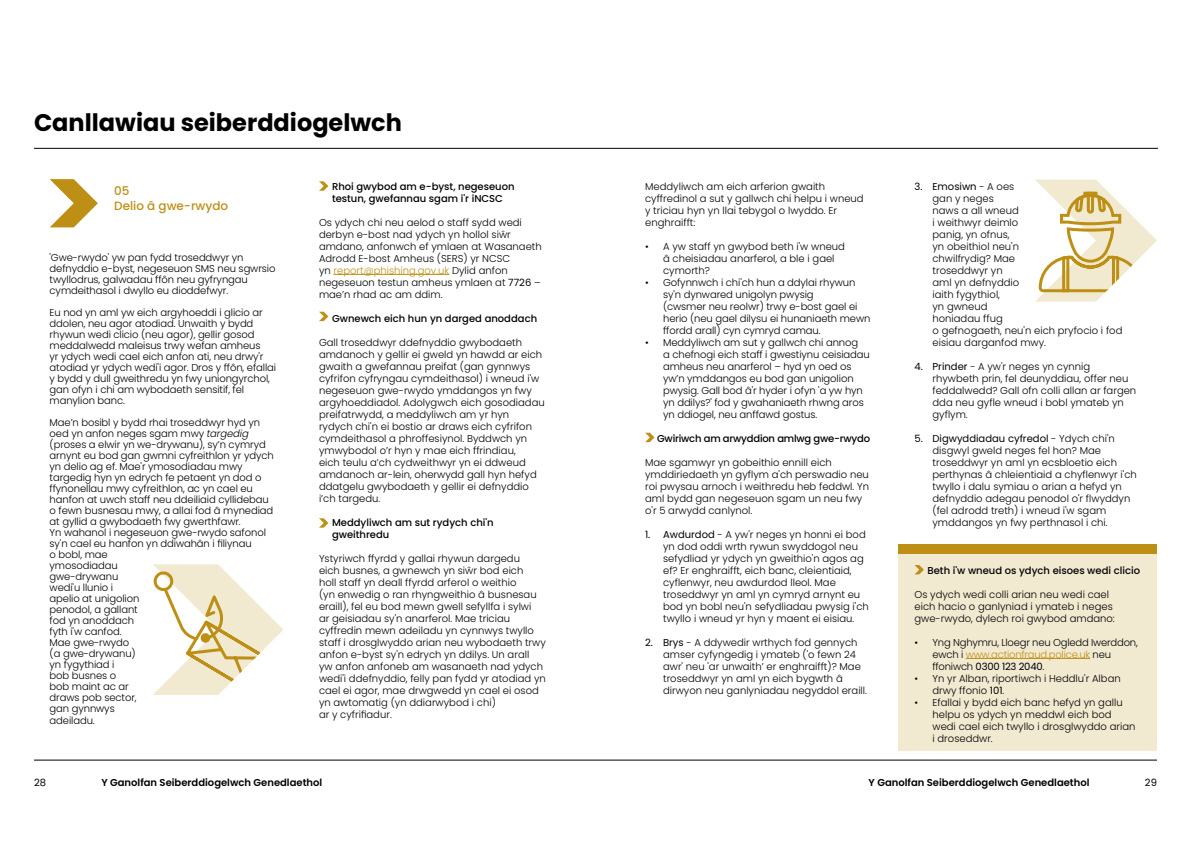
<style>
.page{position:relative;width:1191px;height:842px;background:#fff}
.page>*{position:absolute;margin:0;border:0;box-sizing:border-box;transform-origin:0 0}
.t1{font:700 24px "Poppins";color:#000}
.t2{font:500 12px/14.4px "Poppins";color:#bd8f15}
.t3{font:300 10px/12px "Poppins";color:#000}
.t4{font:500 10px/12px "Poppins";color:#000}
.t5{font:300 10px/12px "Poppins";letter-spacing:-.02em;color:#000}
.t6{font:600 10px "Poppins";color:#000}
.t7{font:500 10px "Poppins";letter-spacing:-.02em;color:#000}
.t8{font:10px "Poppins";color:#000}
.s1{font-style:italic}
.s2{color:#bd8f15}
.s3{font-weight:400}
</style>
<div class="page">
<hr style="left:34px;top:760px;width:1123px;height:1px;background:#000">
<div style="left:899px;top:554px;width:258px;height:196px;background:#f2e9d1"></div>
<div style="left:899px;top:545px;width:258px;height:9px;background:#bd8f15"></div>
<hr style="left:333px;top:274px;width:116px;height:1px;background:#bd8f15">
<hr style="left:965px;top:658px;width:125px;height:1px;background:#bd8f15">
<svg style="left:50px;top:179px;width:48px;height:48px"></svg>
<hr style="left:34px;top:148px;width:1124px;height:1px;background:#000">
<svg style="left:319px;top:312px;width:9px;height:9px"></svg>
<svg style="left:319px;top:518px;width:9px;height:10px"></svg>
<svg style="left:645px;top:433px;width:9px;height:9px"></svg>
<svg style="left:914px;top:565px;width:10px;height:9px"></svg>
<svg style="left:319px;top:181px;width:9px;height:10px"></svg>
<svg style="left:1035px;top:180px;width:122px;height:122px"></svg>
<svg style="left:153px;top:564px;width:130px;height:131px"></svg>
<h1 class="t1" style="left:34px;top:108px;width:369px">Canllawiau seiberddiogelwch</h1>
<p class="t2" style="left:114px;top:184px;width:116px">05<br>Delio â gwe-rwydo</p>
<p class="t3" style="left:50px;top:252px;width:227px;line-height:11px">'Gwe-rwydo' yw pan fydd troseddwyr yn defnyddio e-byst, negeseuon SMS neu sgwrsio twyllodrus, galwadau ffôn neu gyfryngau cymdeithasol i dwyllo eu dioddefwyr.</p>
<p class="t3" style="left:50px;top:307px;width:228px;line-height:11px">Eu nod yn aml yw eich argyhoeddi i glicio ar ddolen, neu agor atodiad. Unwaith y bydd rhywun wedi clicio (neu agor), gellir gosod meddalwedd maleisus trwy wefan amheus<br>yr ydych wedi cael eich anfon ati, neu drwy'r atodiad yr ydych wedi'i agor. Dros y ffôn, efallai y bydd y dull gweithredu yn fwy uniongyrchol, gan ofyn i chi am wybodaeth sensitif, fel manylion banc.</p>
<p class="t3" style="left:50px;top:417px;width:226px;line-height:11px">Mae’n bosibl y bydd rhai troseddwyr hyd yn oed yn anfon neges sgam mwy <span class="s1">targedig </span>(proses a elwir yn we-drywanu), sy’n cymryd arnynt eu bod gan gwmni cyfreithlon yr ydych yn delio ag ef. Mae'r ymosodiadau mwy targedig hyn yn edrych fe petaent yn dod o ffynonellau mwy cyfreithlon, ac yn cael eu hanfon at uwch staff neu ddeiliaid cyllidebau o fewn busnesau mwy, a allai fod â mynediad at gyllid a gwybodaeth fwy gwerthfawr.<br>Yn wahanol i negeseuon gwe-rwydo safonol sy'n cael eu hanfon yn ddiwahân i filiynau<br>o bobl, mae<br>ymosodiadau<br>gwe-drywanu<br>wedi'u llunio i<br>apelio at unigolion<br>penodol, a gallant<br>fod yn anoddach<br>fyth i'w canfod.<br>Mae gwe-rwydo<br>(a gwe-drywanu)<br>yn fygythiad i<br>bob busnes o<br>bob maint ac ar<br>draws pob sector,<br>gan gynnwys</p>
<p class="t3" style="left:50px;top:714px;width:47px">adeiladu.</p>
<p class="t4" style="left:332px;top:180px;width:184px">Rhoi gwybod am e-byst, negeseuon testun, gwefannau sgam i'r iNCSC</p>
<p class="t3" style="left:319px;top:216px;width:224px">Os ydych chi neu aelod o staff sydd wedi derbyn e-bost nad ydych yn hollol siŵr amdano, anfonwch ef ymlaen at Wasanaeth Adrodd E-bost Amheus (SERS) yr NCSC<br>yn <span class="s2">report@phishing.gov.uk</span> Dylid anfon negeseuon testun amheus ymlaen at <span class="s3">7726</span> – mae’n rhad ac am ddim.</p>
<p class="t4" style="left:332px;top:312px;width:207px">Gwnewch eich hun yn darged anoddach</p>
<p class="t3" style="left:319px;top:336px;width:227px">Gall troseddwyr ddefnyddio gwybodaeth amdanoch y gellir ei gweld yn hawdd ar eich gwaith a gwefannau preifat (gan gynnwys cyfrifon cyfryngau cymdeithasol) i wneud i'w negeseuon gwe-rwydo ymddangos yn fwy argyhoeddiadol. Adolygwch eich gosodiadau preifatrwydd, a meddyliwch am yr hyn rydych chi'n ei bostio ar draws eich cyfrifon cymdeithasol a phroffesiynol. Byddwch yn ymwybodol o’r hyn y mae eich ffrindiau,<br>eich teulu a’ch cydweithwyr yn ei ddweud amdanoch ar-lein, oherwydd gall hyn hefyd ddatgelu gwybodaeth y gellir ei defnyddio i’ch targedu.</p>
<p class="t4" style="left:332px;top:516px;width:163px">Meddyliwch am sut rydych chi'n gweithredu</p>
<p class="t3" style="left:319px;top:552px;width:228px">Ystyriwch ffyrdd y gallai rhywun dargedu<br>eich busnes, a gwnewch yn siŵr bod eich<br>holl staff yn deall ffyrdd arferol o weithio<br>(yn enwedig o ran rhyngweithio â busnesau eraill), fel eu bod mewn gwell sefyllfa i sylwi<br>ar geisiadau sy'n anarferol. Mae triciau cyffredin mewn adeiladu yn cynnwys twyllo staff i drosglwyddo arian neu wybodaeth trwy anfon e-byst sy'n edrych yn ddilys. Un arall<br>yw anfon anfoneb am wasanaeth nad ydych wedi'i ddefnyddio, felly pan fydd yr atodiad yn cael ei agor, mae drwgwedd yn cael ei osod yn awtomatig (yn ddiarwybod i chi)<br>ar y cyfrifiadur.</p>
<p class="t3" style="left:645px;top:180px;width:220px">Meddyliwch am eich arferion gwaith cyffredinol a sut y gallwch chi helpu i wneud y triciau hyn yn llai tebygol o lwyddo. Er enghraifft:</p>
<p class="t3" style="left:663px;top:240px;width:183px;text-indent:-18px">• A yw staff yn gwybod beth i'w wneud â cheisiadau anarferol, a ble i gael cymorth?</p>
<p class="t3" style="left:663px;top:276px;width:209px;text-indent:-18px">• Gofynnwch i chi'ch hun a ddylai rhywun sy'n dynwared unigolyn pwysig<br>(cwsmer neu reolwr) trwy e-bost gael ei herio (neu gael dilysu ei hunaniaeth mewn ffordd arall) cyn cymryd camau.</p>
<p class="t3" style="left:663px;top:336px;width:208px;text-indent:-18px">• Meddyliwch am sut y gallwch chi annog<br>a chefnogi eich staff i gwestiynu ceisiadau amheus neu anarferol – hyd yn oed os yw’n ymddangos eu bod gan unigolion pwysig. Gall bod â'r hyder i ofyn 'a yw hyn yn ddilys?' fod y gwahaniaeth rhwng aros yn ddiogel, neu anffawd gostus.</p>
<p class="t7" style="left:657px;top:432px;width:214px">Gwiriwch am arwyddion amlwg gwe-rwydo</p>
<p class="t3" style="left:645px;top:456px;width:225px">Mae sgamwyr yn gobeithio ennill eich ymddiriedaeth yn gyflym a'ch perswadio neu roi pwysau arnoch i weithredu heb feddwl. Yn aml bydd gan negeseuon sgam un neu fwy o'r 5 arwydd canlynol.</p>
<p class="t3" style="left:663px;top:528px;width:207px;text-indent:-18px"><span class="s3">1. Awdurdod</span> - A yw'r neges yn honni ei bod yn dod oddi wrth rywun swyddogol neu sefydliad yr ydych yn gweithio'n agos ag ef? Er enghraifft, eich banc, cleientiaid, cyflenwyr, neu awdurdod lleol. Mae troseddwyr yn aml yn cymryd arnynt eu bod yn bobl neu'n sefydliadau pwysig i'ch twyllo i wneud yr hyn y maent ei eisiau.</p>
<p class="t3" style="left:663px;top:636px;width:205px;text-indent:-18px"><span class="s3">2. Brys</span> - A ddywedir wrthych fod gennych amser cyfyngedig i ymateb ('o fewn 24 awr' neu 'ar unwaith’ er enghraifft)? Mae troseddwyr yn aml yn eich bygwth â dirwyon neu ganlyniadau negyddol eraill.</p>
<p class="t3" style="left:932px;top:180px;width:191px;text-indent:-18px"><span class="s3">3. Emosiwn</span> - A oes<br>gan y neges<br>naws a all wneud<br>i weithwyr deimlo<br>panig, yn ofnus,<br>yn obeithiol neu'n<br>chwilfrydig? Mae<br>troseddwyr yn<br>aml yn defnyddio<br>iaith fygythiol,<br>yn gwneud<br>honiadau ffug<br>o gefnogaeth, neu'n eich pryfocio i fod eisiau darganfod mwy.</p>
<p class="t3" style="left:932px;top:360px;width:205px;text-indent:-18px"><span class="s3">4. Prinder</span> - A yw'r neges yn cynnig rhywbeth prin, fel deunyddiau, offer neu feddalwedd? Gall ofn colli allan ar fargen dda neu gyfle wneud i bobl ymateb yn gyflym.</p>
<p class="t3" style="left:932px;top:432px;width:206px;text-indent:-18px"><span class="s3">5. Digwyddiadau cyfredol</span> - Ydych chi'n disgwyl gweld neges fel hon? Mae troseddwyr yn aml yn ecsbloetio eich perthynas â chleientiaid a chyflenwyr i'ch twyllo i dalu symiau o arian a hefyd yn defnyddio adegau penodol o'r flwyddyn (fel adrodd treth) i wneud i'w sgam ymddangos yn fwy perthnasol i chi.</p>
<p class="t4" style="left:927px;top:564px;width:214px">Beth i'w wneud os ydych eisoes wedi clicio</p>
<p class="t3" style="left:914px;top:588px;width:202px">Os ydych wedi colli arian neu wedi cael eich hacio o ganlyniad i ymateb i neges gwe-rwydo, dylech roi gwybod amdano:</p>
<p class="t5" style="left:932px;top:636px;width:207px;text-indent:-18px">• Yng Nghymru, Lloegr neu Ogledd Iwerddon, ewch i <span class="s2">www.actionfraud.police.uk</span> neu ffoniwch <span class="s3">0300 123 2040</span>.</p>
<p class="t3" style="left:932px;top:672px;width:190px;text-indent:-18px">• Yn yr Alban, riportiwch i Heddlu'r Alban drwy ffonio <span class="s3">101</span>.</p>
<p class="t3" style="left:932px;top:696px;width:204px;text-indent:-18px">• Efallai y bydd eich banc hefyd yn gallu helpu os ydych yn meddwl eich bod wedi cael eich twyllo i drosglwyddo arian i droseddwr.</p>
<p class="t8" style="left:34px;top:776px;width:14px">28</p>
<p class="t6" style="left:101px;top:776px;width:222px">Y Ganolfan Seiberddiogelwch Genedlaethol</p>
<p class="t6" style="left:868px;top:776px;width:222px">Y Ganolfan Seiberddiogelwch Genedlaethol</p>
<p class="t8" style="left:1144px;top:776px;width:14px">29</p>
</div>
